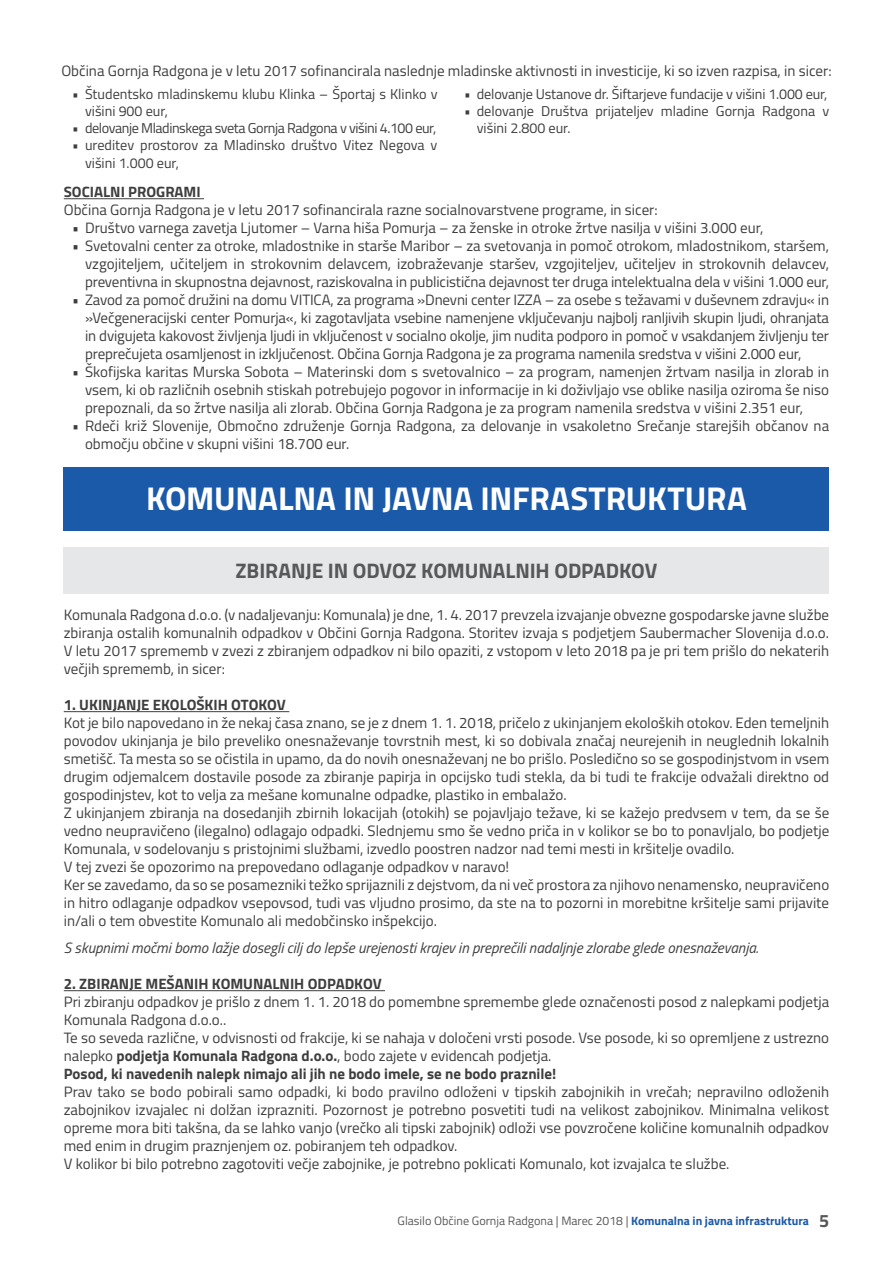
<style>
.page{position:relative;width:893px;height:1263px;background:#fff}
.page>*{position:absolute;margin:0;border:0;box-sizing:border-box;transform-origin:0 0}
.t1{font:700 33px "Titillium";letter-spacing:-.005em;color:#fff}
.t2{font:700 21px "Titillium";letter-spacing:-.005em;color:#57585a}
.t3{font:15px/18px "Titillium";color:#3e3e3f;text-align:justify}
.t4{font:italic 15px "Titillium";color:#3e3e3f}
.t5{font:700 15px "Titillium";color:#3e3e3f}
.t6{font:14.25px/17.1px "Titillium";color:#3e3e3f}
.t7{font:14.25px "Titillium";letter-spacing:-.03em;color:#3e3e3f}
.t8{font:12.15px "Titillium";color:#57585a}
.s1{font-weight:700}
.s2{font-weight:700;font-size:12px;color:#1b5aa9}
.s3{font-weight:700;font-size:18px}
</style>
<div class="page">
<hr style="left:64px;top:198px;width:140px;height:1px;background:#3e3e3f">
<div style="left:64px;top:467px;width:765px;height:64px;background:#1b5aa9"></div>
<div style="left:64px;top:547px;width:765px;height:46px;background:#e6e7e9"></div>
<hr style="left:64px;top:711px;width:225px;height:1px;background:#3e3e3f">
<hr style="left:64px;top:990px;width:321px;height:1px;background:#3e3e3f">
<p class="t3" style="left:61px;top:61px;width:772px">Občina Gornja Radgona je v letu 2017 sofinancirala naslednje mladinske aktivnosti in investicije, ki so izven razpisa, in sicer:</p>
<p class="t6" style="left:85px;top:85px;width:354px;text-indent:-13px">• Študentsko mladinskemu klubu Klinka – Športaj s Klinko v višini 900 eur,</p>
<p class="t7" style="left:72px;top:118px;width:365px">• delovanje Mladinskega sveta Gornja Radgona v višini 4.100 eur,</p>
<p class="t6" style="left:85px;top:136px;width:354px;text-indent:-13px">• ureditev prostorov za Mladinsko društvo Vitez Negova v višini 1.000 eur,</p>
<p class="t6" style="left:464px;top:85px;width:365px">• delovanje Ustanove dr. Šiftarjeve fundacije v višini 1.000 eur,</p>
<p class="t6" style="left:477px;top:102px;width:354px;text-indent:-13px">• delovanje Društva prijateljev mladine Gornja Radgona v višini 2.800 eur.</p>
<p class="t5" style="left:64px;top:180px;width:138px">SOCIALNI PROGRAMI</p>
<p class="t3" style="left:64px;top:200px;width:595px">Občina Gornja Radgona je v letu 2017 sofinancirala razne socialnovarstvene programe, in sicer:</p>
<p class="t3" style="left:72px;top:218px;width:693px">• Društvo varnega zavetja Ljutomer – Varna hiša Pomurja – za ženske in otroke žrtve nasilja v višini 3.000 eur,</p>
<p class="t3" style="left:85px;top:236px;width:746px;text-indent:-13px">• Svetovalni center za otroke, mladostnike in starše Maribor – za svetovanja in pomoč otrokom, mladostnikom, staršem, vzgojiteljem, učiteljem in strokovnim delavcem, izobraževanje staršev, vzgojiteljev, učiteljev in strokovnih delavcev, preventivna in skupnostna dejavnost, raziskovalna in publicistična dejavnost ter druga intelektualna dela v višini 1.000 eur,</p>
<p class="t3" style="left:85px;top:290px;width:746px;text-indent:-13px">• Zavod za pomoč družini na domu VITICA, za programa »Dnevni center IZZA – za osebe s težavami v duševnem zdravju« in »Večgeneracijski center Pomurja«, ki zagotavljata vsebine namenjene vključevanju najbolj ranljivih skupin ljudi, ohranjata in dvigujeta kakovost življenja ljudi in vključenost v socialno okolje, jim nudita podporo in pomoč v vsakdanjem življenju ter preprečujeta osamljenost in izključenost. Občina Gornja Radgona je za programa namenila sredstva v višini 2.000 eur,</p>
<p class="t3" style="left:85px;top:362px;width:746px;text-indent:-13px">• Škofijska karitas Murska Sobota – Materinski dom s svetovalnico – za program, namenjen žrtvam nasilja in zlorab in vsem, ki ob različnih osebnih stiskah potrebujejo pogovor in informacije in ki doživljajo vse oblike nasilja oziroma še niso prepoznali, da so žrtve nasilja ali zlorab. Občina Gornja Radgona je za program namenila sredstva v višini 2.351 eur,</p>
<p class="t3" style="left:85px;top:416px;width:746px;text-indent:-13px">• Rdeči križ Slovenije, Območno združenje Gornja Radgona, za delovanje in vsakoletno Srečanje starejših občanov na območju občine v skupni višini 18.700 eur.</p>
<h1 class="t1" style="left:146px;top:474px;width:602px">KOMUNALNA IN JAVNA INFRASTRUKTURA</h1>
<h2 class="t2" style="left:236px;top:554px;width:423px">ZBIRANJE IN ODVOZ KOMUNALNIH ODPADKOV</h2>
<p class="t3" style="left:64px;top:605px;width:767px">Komunala Radgona d.o.o. (v nadaljevanju: Komunala) je dne, 1. 4. 2017 prevzela izvajanje obvezne gospodarske javne službe zbiranja ostalih komunalnih odpadkov v Občini Gornja Radgona. Storitev izvaja s podjetjem Saubermacher Slovenija d.o.o.<br>V letu 2017 sprememb v zvezi z zbiranjem odpadkov ni bilo opaziti, z vstopom v leto 2018 pa je pri tem prišlo do nekaterih večjih sprememb, in sicer:</p>
<p class="t5" style="left:64px;top:693px;width:224px">1. UKINJANJE EKOLOŠKIH OTOKOV</p>
<p class="t3" style="left:64px;top:713px;width:767px;text-align:left">Kot je bilo napovedano in že nekaj časa znano, se je z dnem 1. 1. 2018, pričelo z ukinjanjem ekoloških otokov. Eden temeljnih povodov ukinjanja je bilo preveliko onesnaževanje tovrstnih mest, ki so dobivala značaj neurejenih in neuglednih lokalnih smetišč. Ta mesta so se očistila in upamo, da do novih onesnaževanj ne bo prišlo. Posledično so se gospodinjstvom in vsem drugim odjemalcem dostavile posode za zbiranje papirja in opcijsko tudi stekla, da bi tudi te frakcije odvažali direktno od gospodinjstev, kot to velja za mešane komunalne odpadke, plastiko in embalažo.<br>Z ukinjanjem zbiranja na dosedanjih zbirnih lokacijah (otokih) se pojavljajo težave, ki se kažejo predvsem v tem, da se še vedno neupravičeno (ilegalno) odlagajo odpadki. Slednjemu smo še vedno priča in v kolikor se bo to ponavljalo, bo podjetje Komunala, v sodelovanju s pristojnimi službami, izvedlo poostren nadzor nad temi mesti in kršitelje ovadilo.<br>V tej zvezi še opozorimo na prepovedano odlaganje odpadkov v naravo!<br>Ker se zavedamo, da so se posamezniki težko sprijaznili z dejstvom, da ni več prostora za njihovo nenamensko, neupravičeno in hitro odlaganje odpadkov vsepovsod, tudi vas vljudno prosimo, da ste na to pozorni in morebitne kršitelje sami prijavite in/ali o tem obvestite Komunalo ali medobčinsko inšpekcijo.</p>
<p class="t4" style="left:64px;top:937px;width:696px">S skupnimi močmi bomo lažje dosegli cilj do lepše urejenosti krajev in preprečili nadaljnje zlorabe glede onesnaževanja.</p>
<p class="t5" style="left:64px;top:972px;width:319px">2. ZBIRANJE MEŠANIH KOMUNALNIH ODPADKOV</p>
<p class="t3" style="left:64px;top:992px;width:767px;text-align:left">Pri zbiranju odpadkov je prišlo z dnem 1. 1. 2018 do pomembne spremembe glede označenosti posod z nalepkami podjetja Komunala Radgona d.o.o..<br>Te so seveda različne, v odvisnosti od frakcije, ki se nahaja v določeni vrsti posode. Vse posode, ki so opremljene z ustrezno nalepko <span class="s1">podjetja Komunala Radgona d.o.o.</span>, bodo zajete v evidencah podjetja.<br><span class="s1">Posod, ki navedenih nalepk nimajo ali jih ne bodo imele, se ne bodo praznile!</span></p>
<p class="t3" style="left:64px;top:1082px;width:767px;text-align:left">Prav tako se bodo pobirali samo odpadki, ki bodo pravilno odloženi v tipskih zabojnikih in vrečah; nepravilno odloženih zabojnikov izvajalec ni dolžan izprazniti. Pozornost je potrebno posvetiti tudi na velikost zabojnikov. Minimalna velikost opreme mora biti takšna, da se lahko vanjo (vrečko ali tipski zabojnik) odloži vse povzročene količine komunalnih odpadkov med enim in drugim praznjenjem oz. pobiranjem teh odpadkov.<br>V kolikor bi bilo potrebno zagotoviti večje zabojnike, je potrebno poklicati Komunalo, kot izvajalca te službe.</p>
<p class="t8" style="left:398px;top:1211px;width:433px">Glasilo Občine Gornja Radgona | Marec 2018 | <span class="s2">Komunalna in javna infrastruktura</span> <span class="s3">5</span></p>
</div>
